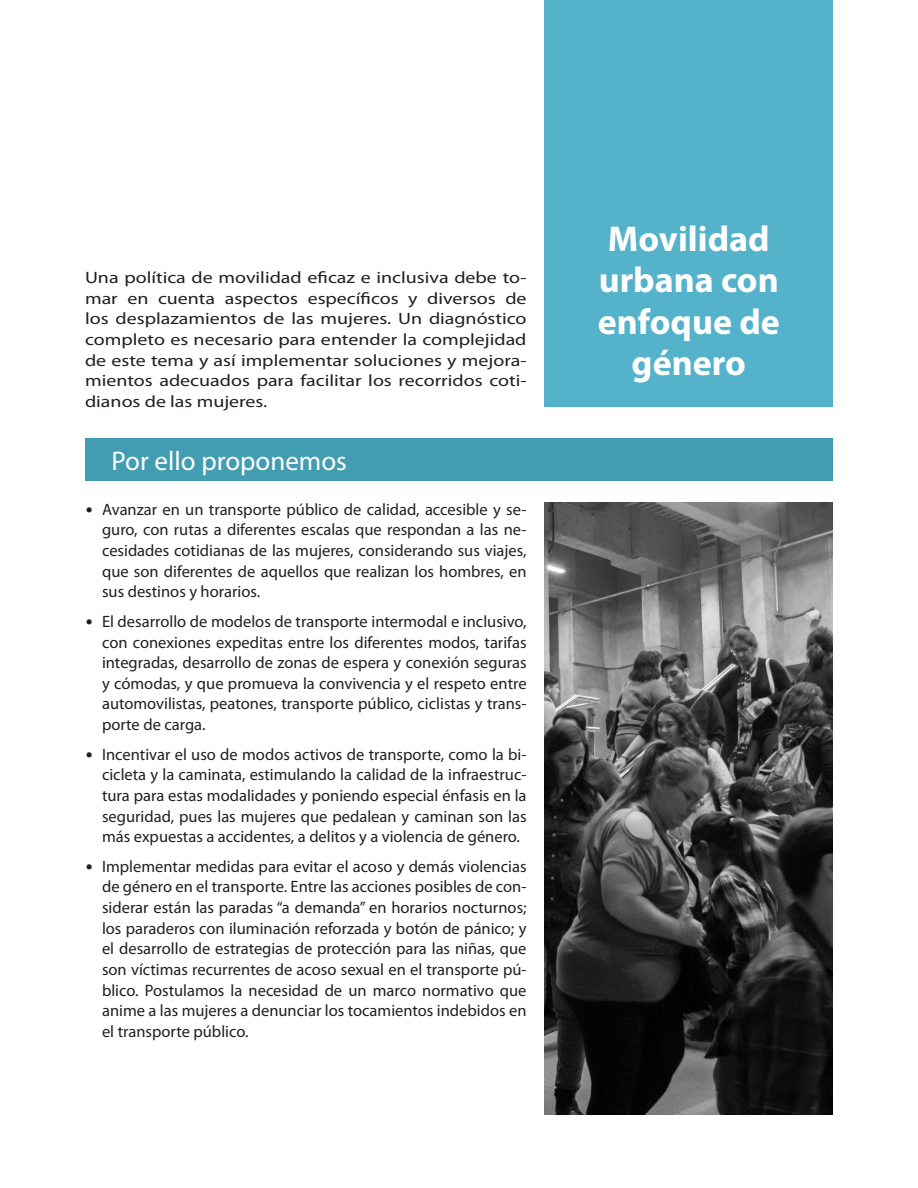
<style>
.page{position:relative;width:918px;height:1188px;background:#fff}
.page>*{position:absolute;margin:0;border:0;box-sizing:border-box;transform-origin:0 0}
.t1{font:700 36px/41.4px "Myriad Pro";color:#fff;text-align:center}
.t2{font:27px "Myriad Pro";color:#fff}
.t3{font:16.5px/20.7px "Myriad Pro";color:#231f20;text-align:justify}
.t4{font:16.5px/20.7px "Myriad Pro";color:#231f20;text-align:justify;scale:1.21 1}
.s1{font-family:"Calibri"}
</style>
<div class="page">
<div style="left:545px;top:0;width:288px;height:407px;background:#54b2cb"></div>
<img style="left:545px;top:502px;width:288px;height:612px">
<div style="left:85px;top:439px;width:748px;height:42px;background:#429db2"></div>
<p class="t4" style="left:85px;top:267px;width:366px">Una política de movilidad eficaz e inclusiva debe to&shy;mar en cuenta aspectos específicos y diversos de los desplazamientos de las mujeres. Un diagnóstico completo es necesario para entender la complejidad de este tema y así implementar soluciones y mejora&shy;mientos adecuados para facilitar los recorridos coti&shy;dianos de las mujeres.</p>
<h2 class="t2" style="left:112px;top:444px;width:237px">Por ello proponemos</h2>
<p class="t3" style="left:102px;top:499px;width:426px;text-indent:-17px"><span class="s1">•</span> Avanzar en un transporte público de calidad, accesible y se&shy;guro, con rutas a diferentes escalas que respondan a las ne&shy;cesidades cotidianas de las mujeres, considerando sus viajes, que son diferentes de aquellos que realizan los hombres, en sus destinos y horarios.</p>
<p class="t3" style="left:102px;top:611px;width:426px;text-indent:-17px"><span class="s1">•</span> El desarrollo de modelos de transporte intermodal e inclusivo, con conexiones expeditas entre los diferentes modos, tarifas integradas, desarrollo de zonas de espera y conexión seguras y cómodas, y que promueva la convivencia y el respeto entre automovilistas, peatones, transporte público, ciclistas y trans&shy;porte de carga.</p>
<p class="t3" style="left:102px;top:744px;width:426px;text-indent:-17px"><span class="s1">•</span> Incentivar el uso de modos activos de transporte, como la bi&shy;cicleta y la caminata, estimulando la calidad de la infraestruc&shy;tura para estas modalidades y poniendo especial énfasis en la seguridad, pues las mujeres que pedalean y caminan son las más expuestas a accidentes, a delitos y a violencia de género.</p>
<p class="t3" style="left:102px;top:856px;width:426px;text-indent:-17px"><span class="s1">•</span> Implementar medidas para evitar el acoso y demás violencias de género en el transporte. Entre las acciones posibles de con&shy;siderar están las paradas “a demanda” en horarios nocturnos; los paraderos con iluminación reforzada y botón de pánico; y el desarrollo de estrategias de protección para las niñas, que son víctimas recurrentes de acoso sexual en el transporte pú&shy;blico. Postulamos la necesidad de un marco normativo que anime a las mujeres a denunciar los tocamientos indebidos en el transporte público.</p>
<h1 class="t1" style="left:598px;top:217px;width:184px">Movilidad urbana con enfoque de género</h1>
</div>
